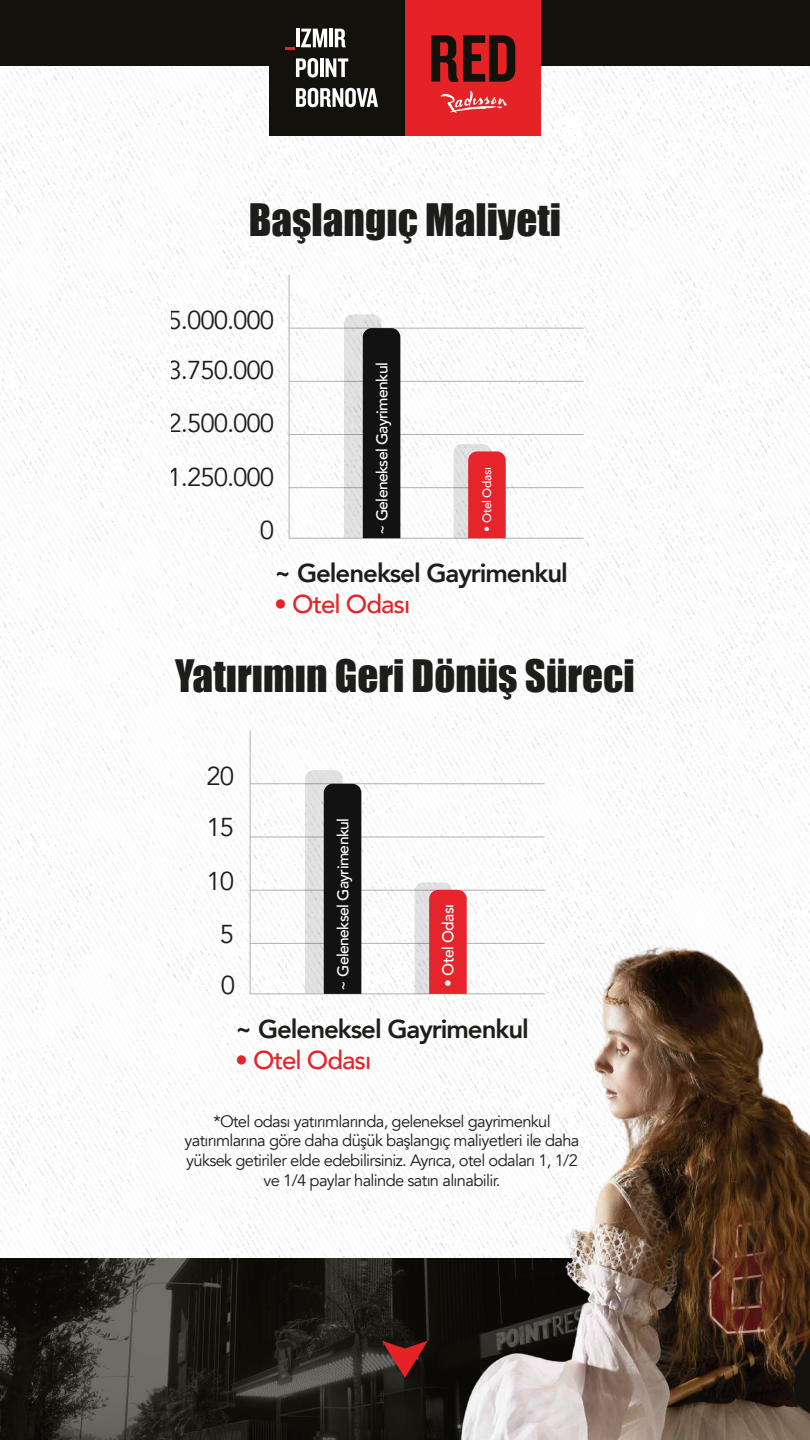
<style>
.page{position:relative;width:810px;height:1440px;background:#fff}
.page>*{position:absolute;margin:0;border:0;box-sizing:border-box;transform-origin:0 0}
.t1{font:41.1px "Impact";color:#1d1d1b}
.t2{font:25.8px/52.4px "Avenir";letter-spacing:-.04em;color:#1d1d1b}
.t3{font:800 25.8px "Avenir";letter-spacing:-.04em;color:#1d1d1b}
.t4{font:500 25.8px "Avenir";letter-spacing:-.04em;color:#e5242b}
.t5{font:16.5px/19.8px "Avenir";letter-spacing:-.04em;color:#1d1d1b;text-align:center}
.t6{font:500 15.67px "Avenir";letter-spacing:-.04em;color:#fff}
.t7{font:500 12.08px "Avenir";letter-spacing:-.04em;color:#fff}
.s1{font-weight:400}
</style>
<div class="page">
<img style="left:0;top:66px;width:810px;height:1193px">
<div style="left:0;top:0;width:810px;height:66px;background:#12110c"></div>
<div style="left:405px;top:0;width:136px;height:136px;background:#e52326"></div>
<svg style="left:432px;top:35px;width:83px;height:47px"></svg>
<svg style="left:440px;top:90px;width:67px;height:23px"></svg>
<div style="left:269px;top:0;width:136px;height:136px;background:#12110c"></div>
<svg style="left:285px;top:47px;width:10px;height:3px"></svg>
<hr style="left:296px;top:29px;width:3px;height:18px;background:#fff">
<svg style="left:301px;top:29px;width:26px;height:18px"></svg>
<hr style="left:329px;top:29px;width:4px;height:18px;background:#fff">
<svg style="left:335px;top:29px;width:11px;height:18px"></svg>
<svg style="left:296px;top:58px;width:22px;height:19px"></svg>
<hr style="left:320px;top:58px;width:4px;height:19px;background:#fff">
<svg style="left:326px;top:58px;width:22px;height:19px"></svg>
<svg style="left:296px;top:88px;width:82px;height:19px"></svg>
<img style="left:0;top:1259px;width:450px;height:181px">
<img style="left:450px;top:932px;width:360px;height:508px">
<svg style="left:382px;top:1341px;width:46px;height:37px;background:#6f2220"></svg>
<svg style="left:289px;top:274px;width:295px;height:265px"></svg>
<svg style="left:289px;top:314px;width:295px;height:224px"></svg>
<svg style="left:250px;top:730px;width:295px;height:40px"></svg>
<svg style="left:250px;top:770px;width:295px;height:224px"></svg>
<h1 class="t1" style="left:249px;top:188px;width:314px">Başlangıç Maliyeti</h1>
<h2 class="t2" style="left:168px;top:296px;width:108px;line-height:49.8px">5.000.000<br>3.750.000</h2>
<h2 class="t2" style="left:168px;top:397px;width:108px;line-height:53.2px;text-align:right">2.500.000<br>1.250.000<br>0</h2>
<p class="t6" style="left:369px;top:535px;width:174px;rotate:-90deg">~ Geleneksel Gayrimenkul</p>
<p class="t7" style="left:477px;top:532px;width:66px;rotate:-90deg"><span class="s1">•</span> Otel Odası</p>
<h2 class="t3" style="left:274px;top:553px;width:295px">~ Geleneksel Gayrimenkul</h2>
<h2 class="t4" style="left:274px;top:582px;width:138px"><span class="s1">•</span> Otel Odası</h2>
<h1 class="t1" style="left:175px;top:644px;width:461px">Yatırımın Geri Dönüş Süreci</h1>
<h2 class="t2" style="left:207px;top:750px;width:30px;text-align:center">20<br>15<br>10<br>5<br>0</h2>
<p class="t6" style="left:330px;top:991px;width:174px;rotate:-90deg">~ Geleneksel Gayrimenkul</p>
<p class="t6" style="left:435px;top:987px;width:84px;rotate:-90deg">• Otel Odası</p>
<h2 class="t3" style="left:235px;top:1009px;width:295px">~ Geleneksel Gayrimenkul</h2>
<h2 class="t4" style="left:235px;top:1038px;width:138px"><span class="s1">•</span> Otel Odası</h2>
<p class="t5" style="left:185px;top:1111px;width:396px">*Otel odası yatırımlarında, geleneksel gayrimenkul yatırımlarına göre daha düşük başlangıç maliyetleri ile daha yüksek getiriler elde edebilirsiniz. Ayrıca, otel odaları 1, 1/2 ve 1/4 paylar halinde satın alınabilir.</p>
</div>
